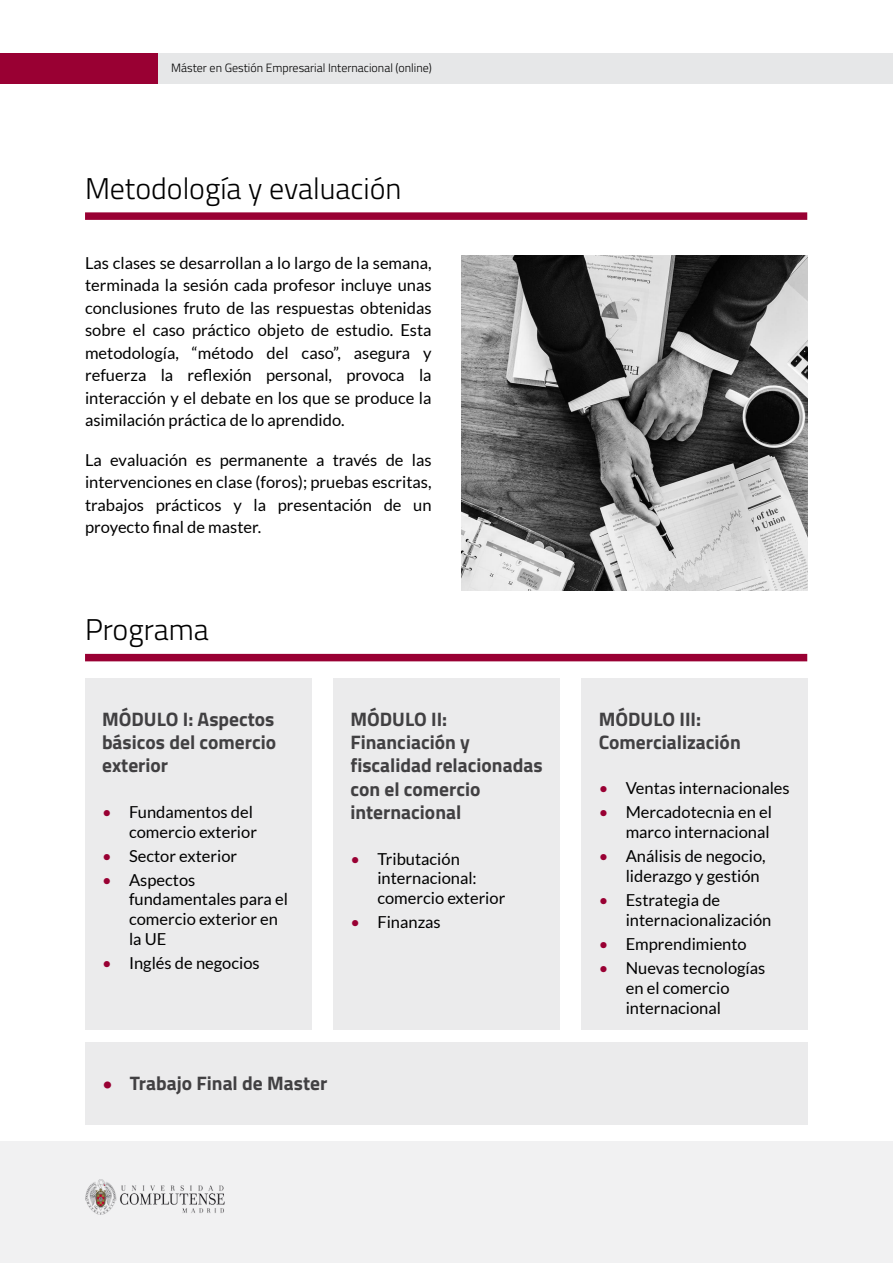
<style>
.page{position:relative;width:893px;height:1263px;background:#fff}
.page>*{position:absolute;margin:0;border:0;box-sizing:border-box;transform-origin:0 0}
.t1{font:300 30px "Titillium Web";color:#000}
.t2{font:700 19.5px/23.4px "Titillium Web";color:#414042}
.t3{font:16.5px/19.8px "Lato";color:#000}
.t4{font:300 12px "Titillium Web";color:#000}
.s1{color:#903}
.s2{font-family:"Lato";font-size:16.5px;color:#903}
</style>
<div class="page">
<div style="left:0;top:53px;width:158px;height:31px;background:#903"></div>
<div style="left:158px;top:53px;width:735px;height:31px;background:#e6e7e8"></div>
<div style="left:85px;top:212px;width:722px;height:8px;background:#903"></div>
<div style="left:85px;top:654px;width:722px;height:7px;background:#903"></div>
<div style="left:0;top:1142px;width:893px;height:121px;background:#f1f1f2"></div>
<div style="left:85px;top:678px;width:226px;height:351px;background:#ebebec"></div>
<div style="left:582px;top:678px;width:226px;height:351px;background:#ebebec"></div>
<div style="left:333px;top:678px;width:227px;height:351px;background:#ebebec"></div>
<img style="left:85px;top:1179px;width:140px;height:36px">
<img style="left:461px;top:256px;width:346px;height:334px">
<div style="left:86px;top:1042px;width:722px;height:83px;background:#ebebec"></div>
<p class="t4" style="left:171px;top:59px;width:262px">Máster en Gestión Empresarial Internacional (online)</p>
<h1 class="t1" style="left:85px;top:167px;width:318px">Metodología y evaluación</h1>
<p class="t3" style="left:85px;top:251px;width:348px;line-height:22.5px;text-align:justify">Las clases se desarrollan a lo largo de la semana, terminada la sesión cada profesor incluye unas conclusiones fruto de las respuestas obtenidas sobre el caso práctico objeto de estudio. Esta metodología, “método del caso”, asegura y refuerza la reflexión personal, provoca la interacción y el debate en los que se produce la asimilación práctica de lo aprendido.</p>
<p class="t3" style="left:85px;top:448px;width:348px;line-height:22.5px;text-align:justify">La evaluación es permanente a través de las intervenciones en clase (foros); pruebas escritas, trabajos prácticos y la presentación de un proyecto final de master.</p>
<h1 class="t1" style="left:85px;top:608px;width:125px">Programa</h1>
<p class="t2" style="left:102px;top:706px;width:176px;text-align:justify">MÓDULO I: Aspectos básicos del comercio exterior</p>
<p class="t3" style="left:102px;top:802px;width:156px;text-align:right"><span class="s1">•</span> Fundamentos del comercio exterior</p>
<p class="t3" style="left:102px;top:845px;width:137px"><span class="s1">•</span> Sector exterior</p>
<p class="t3" style="left:129px;top:870px;width:160px;text-indent:-27px"><span class="s1">•</span> Aspectos fundamentales para el comercio exterior en la UE</p>
<p class="t3" style="left:102px;top:953px;width:159px"><span class="s1">•</span> Inglés de negocios</p>
<p class="t2" style="left:350px;top:706px;width:194px">MÓDULO II:<br>Financiación y fiscalidad relacionadas con el comercio internacional</p>
<p class="t3" style="left:377px;top:848px;width:129px;text-indent:-27px"><span class="s1">•</span> Tributación internacional: comercio exterior</p>
<p class="t3" style="left:350px;top:912px;width:92px"><span class="s1">•</span> Finanzas</p>
<p class="t2" style="left:103px;top:1070px;width:226px"><span class="s2">•</span> Trabajo Final de Master</p>
<p class="t2" style="left:599px;top:706px;width:144px">MÓDULO III:<br>Comercialización</p>
<p class="t3" style="left:599px;top:778px;width:193px"><span class="s1">•</span> Ventas internacionales</p>
<p class="t3" style="left:599px;top:802px;width:175px;text-align:right"><span class="s1">•</span> Mercadotecnia en el marco internacional</p>
<p class="t3" style="left:626px;top:846px;width:142px;text-indent:-27px"><span class="s1">•</span> Análisis de negocio, liderazgo y gestión</p>
<p class="t3" style="left:626px;top:890px;width:147px;text-indent:-27px"><span class="s1">•</span> Estrategia de internacionalización</p>
<p class="t3" style="left:599px;top:934px;width:150px"><span class="s1">•</span> Emprendimiento</p>
<p class="t3" style="left:626px;top:958px;width:141px;text-indent:-27px"><span class="s1">•</span> Nuevas tecnologías en el comercio internacional</p>
</div>
